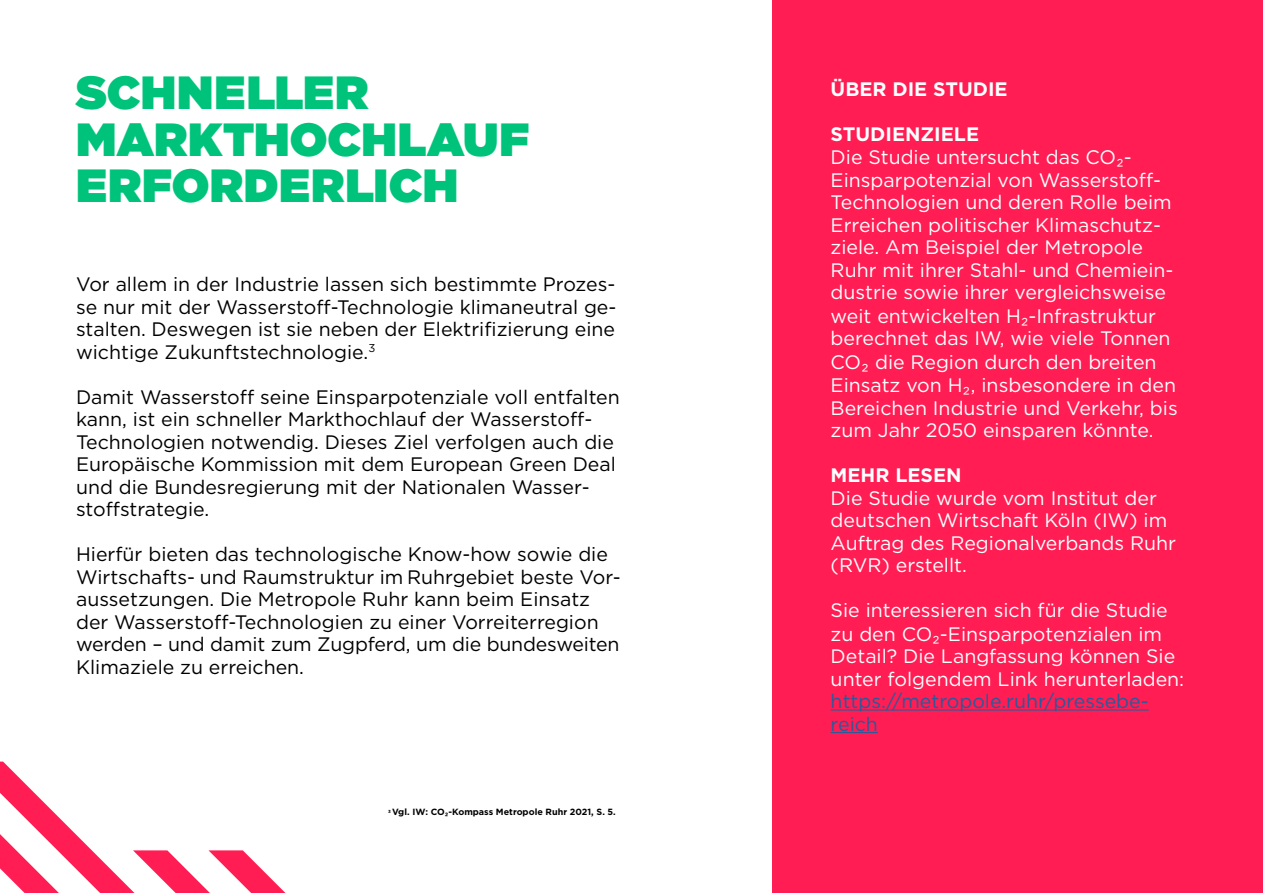
<style>
.page{position:relative;width:1263px;height:893px;background:#fff}
.page>*{position:absolute;margin:0;border:0;box-sizing:border-box;transform-origin:0 0}
.t1{font:900 46.5px/46.5px "Gotham";letter-spacing:.01em;color:#00c37b}
.t2{font:19.5px/22.5px "Gotham";color:#000}
.t3{font:19.5px/22.8px "Gotham";color:#fff}
.t4{font:19.5px/22.5px "Gotham";color:#275b9b}
.t5{font:700 19.5px "Gotham";color:#fff}
.t6{font:700 9px "Gotham";color:#000}
</style>
<div class="page">
<div style="left:773px;top:0;width:490px;height:893px;background:#ff1d53"></div>
<hr style="left:831px;top:709px;width:318px;height:1px;background:#275b9b">
<hr style="left:831px;top:732px;width:47px;height:1px;background:#275b9b">
<svg style="left:0;top:762px;width:285px;height:131px"></svg>
<h1 class="t1" style="left:76px;top:69px;width:455px">SCHNELLER<br>MARKTHOCHLAUF<br>ERFORDERLICH</h1>
<p class="t2" style="left:76px;top:272px;width:542px;text-align:justify">Vor allem in der Industrie lassen sich bestimmte Prozes&shy;se nur mit der Wasserstoff-Technologie klimaneutral ge&shy;stalten. Deswegen ist sie neben der Elektrifizierung eine wichtige Zukunftstechnologie.<sup>3</sup></p>
<p class="t2" style="left:76px;top:385px;width:545px">Damit Wasserstoff seine Einsparpotenziale voll entfalten kann, ist ein schneller Markthochlauf der Wasserstoff-Technologien notwendig. Dieses Ziel verfolgen auch die Europäische Kommission mit dem European Green Deal und die Bundesregierung mit der Nationalen Wasser&shy;stoffstrategie.</p>
<p class="t2" style="left:76px;top:543px;width:546px">Hierfür bieten das technologische Know-how sowie die Wirtschafts- und Raumstruktur im Ruhrgebiet beste Vor&shy;aussetzungen. Die Metropole Ruhr kann beim Einsatz der Wasserstoff-Technologien zu einer Vorreiterregion werden – und damit zum Zugpferd, um die bundesweiten Klimaziele zu erreichen.</p>
<p class="t6" style="left:388px;top:806px;width:229px"><sup>3</sup> Vgl. IW: CO₂-Kompass Metropole Ruhr 2021, S. 5.</p>
<p class="t5" style="left:831px;top:76px;width:178px">ÜBER DIE STUDIE</p>
<p class="t5" style="left:831px;top:121px;width:150px">STUDIENZIELE</p>
<p class="t3" style="left:831px;top:146px;width:349px">Die Studie untersucht das CO₂- Einsparpotenzial von Wasserstoff-Technologien und deren Rolle beim Erreichen politischer Klimaschutz&shy;ziele. Am Beispiel der Metropole Ruhr mit ihrer Stahl- und Chemiein&shy;dustrie sowie ihrer vergleichsweise weit entwickelten H₂-Infrastruktur berechnet das IW, wie viele Tonnen CO₂ die Region durch den breiten Einsatz von H₂, insbesondere in den Bereichen Industrie und Verkehr, bis zum Jahr 2050 einsparen könnte.</p>
<p class="t5" style="left:831px;top:462px;width:132px">MEHR LESEN</p>
<p class="t3" style="left:831px;top:486px;width:347px">Die Studie wurde vom Institut der deutschen Wirtschaft Köln (IW) im<br>Auftrag des Regionalverbands Ruhr (RVR) erstellt.</p>
<p class="t3" style="left:831px;top:598px;width:355px">Sie interessieren sich für die Studie zu den CO₂-Einsparpotenzialen im Detail? Die Langfassung können Sie unter folgendem Link herunterladen:</p>
<p class="t4" style="left:831px;top:690px;width:320px">https://metropole.ruhr/pressebe&shy;reich</p>
</div>
